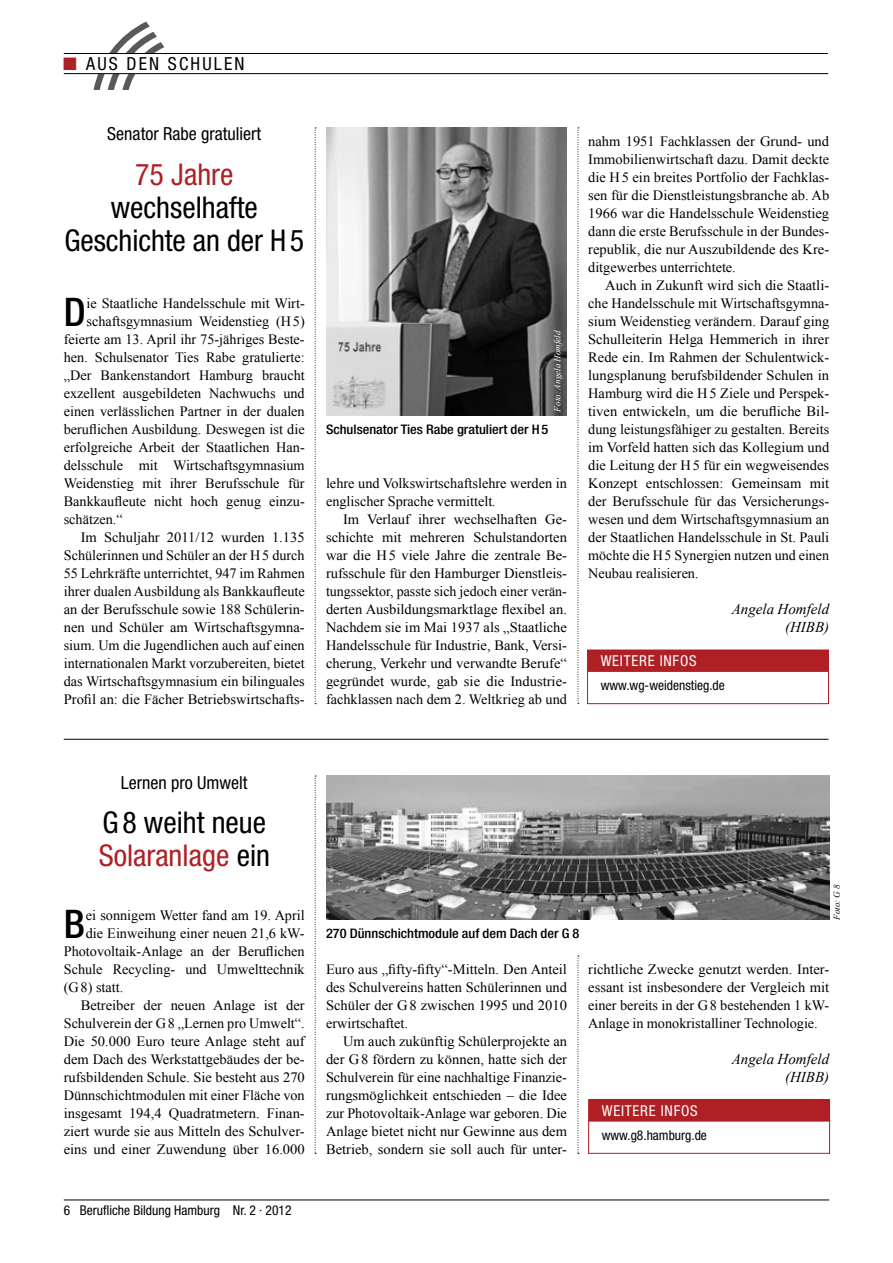
<style>
.page{position:relative;width:893px;height:1263px;background:#fff}
.page>*{position:absolute;margin:0;border:0;box-sizing:border-box;transform-origin:0 0}
.t1{font:500 condensed 39.45px "Helvetica Neue LT Std";color:#000}
.t2{font:condensed 30px/33px "Helvetica Neue LT Std";color:#000;text-align:center}
.t3{font:condensed 30px "Helvetica Neue LT Std";color:#af1f24}
.t4{font:condensed 18px "Helvetica Neue LT Std";color:#000}
.t5{font:condensed 18px "Helvetica Neue LT Std";letter-spacing:.12em;color:#000}
.t6{font:italic 15px/18px "Times New Roman";color:#000;text-align:right}
.t7{font:condensed 15px "Helvetica Neue LT Std";letter-spacing:.05em;color:#fff}
.t8{font:14.25px/18px "Times New Roman";color:#000;text-align:justify}
.t9{font:condensed 13.5px "Helvetica Neue LT Std";color:#000}
.t10{font:500 condensed 13.2px "Helvetica Neue LT Std";color:#000;scale:1.09 1}
.t11{font:italic 9px "Times New Roman";color:#fff}
.t12{font:italic 9px "Times New Roman";color:#000}
.s1{color:#af1f24}
</style>
<div class="page">
<svg style="left:94px;top:22px;width:70px;height:68px"></svg>
<div style="left:63px;top:54px;width:220px;height:20px;background:#fff"></div>
<hr style="left:64px;top:53px;width:764px;height:1px;background:#000">
<hr style="left:64px;top:73px;width:764px;height:1px;background:#000">
<svg style="left:315px;top:776px;width:1px;height:378px"></svg>
<svg style="left:578px;top:956px;width:1px;height:198px"></svg>
<svg style="left:315px;top:128px;width:1px;height:576px"></svg>
<svg style="left:578px;top:128px;width:1px;height:576px"></svg>
<hr style="left:64px;top:1199px;width:765px;height:1px;background:#000">
<img style="left:326px;top:128px;width:241px;height:288px">
<div style="left:587px;top:650px;width:241px;height:21px;background:#af1f24"></div>
<div style="left:587px;top:671px;width:242px;height:33px;border:1px solid #af1f24"></div>
<div style="left:589px;top:1100px;width:241px;height:21px;background:#af1f24"></div>
<div style="left:588px;top:1099px;width:242px;height:22px;border:1px solid #af1f24"></div>
<div style="left:588px;top:1121px;width:242px;height:33px;border:1px solid #af1f24"></div>
<img style="left:326px;top:776px;width:504px;height:144px">
<hr style="left:64px;top:739px;width:764px;height:1px;background:#000">
<p class="t4" style="left:63px;top:53px;width:35px"><span class="s1">■</span> Aus</p>
<p class="t5" style="left:127px;top:53px;width:117px">den Schulen</p>
<p class="t4" style="left:107px;top:124px;width:155px">Senator Rabe gratuliert</p>
<h2 class="t3" style="left:135px;top:157px;width:100px">75 Jahre</h2>
<h2 class="t2" style="left:65px;top:191px;width:241px">wechselhafte<br>Geschichte an der H5</h2>
<h1 class="t1" style="left:64px;top:288px;width:23px">D</h1>
<p class="t8" style="left:87px;top:294px;width:220px">ie Staatliche Handelsschule mit Wirt-</p>
<p class="t8" style="left:87px;top:312px;width:220px">schaftsgymnasium Weidenstieg (H5)</p>
<p class="t8" style="left:64px;top:330px;width:242px">feierte am 13. April ihr 75-jähriges Beste-</p>
<p class="t8" style="left:64px;top:348px;width:242px">hen. Schulsenator Ties Rabe gratulierte:</p>
<p class="t8" style="left:64px;top:366px;width:242px">„Der Bankenstandort Hamburg braucht</p>
<p class="t8" style="left:64px;top:384px;width:242px">exzellent ausgebildeten Nachwuchs und</p>
<p class="t8" style="left:64px;top:402px;width:242px">einen verlässlichen Partner in der dualen</p>
<p class="t8" style="left:64px;top:420px;width:242px">beruflichen Ausbildung. Deswegen ist die</p>
<p class="t8" style="left:64px;top:438px;width:242px">erfolgreiche Arbeit der Staatlichen Han-</p>
<p class="t8" style="left:64px;top:456px;width:242px">delsschule mit Wirtschaftsgymnasium</p>
<p class="t8" style="left:64px;top:474px;width:242px">Weidenstieg mit ihrer Berufsschule für</p>
<p class="t8" style="left:64px;top:492px;width:242px">Bankkaufleute nicht hoch genug einzu-</p>
<p class="t8" style="left:64px;top:510px;width:60px">schätzen.“</p>
<p class="t8" style="left:81px;top:528px;width:225px">Im Schuljahr 2011/12 wurden 1.135</p>
<p class="t8" style="left:64px;top:546px;width:242px">Schülerinnen und Schüler an der H5 durch</p>
<p class="t8" style="left:64px;top:564px;width:242px">55 Lehrkräfte unterrichtet, 947 im Rahmen</p>
<p class="t8" style="left:64px;top:582px;width:242px">ihrer dualen Ausbildung als Bankkauf-l eute</p>
<p class="t8" style="left:64px;top:600px;width:242px">an der Berufsschule sowie 188 Schülerin-</p>
<p class="t8" style="left:64px;top:618px;width:241px">nen und Schüler am Wirtschaftsgymna-</p>
<p class="t8" style="left:64px;top:636px;width:242px">sium. Um die Jugendlichen auch auf einen</p>
<p class="t8" style="left:64px;top:654px;width:242px">internationalen Markt vorzubereiten, bietet</p>
<p class="t8" style="left:64px;top:672px;width:242px">das Wirtschaftsgymnasium ein bilinguales</p>
<p class="t8" style="left:64px;top:690px;width:242px">Profil an: die Fächer Betriebswirtschafts-</p>
<p class="t11" style="left:551px;top:411px;width:83px;rotate:-90deg">Foto: Angela Homfeld</p>
<p class="t10" style="left:326px;top:421px;width:205px">Schulsenator Ties Rabe gratuliert der H5</p>
<p class="t8" style="left:326px;top:474px;width:242px">lehre und Volkswirtschaftslehre werden in englischer Sprache vermittelt.</p>
<p class="t8" style="left:326px;top:510px;width:242px;text-indent:17px">Im Verlauf ihrer wechselhaften Ge&shy;schichte mit mehreren Schulstandorten war die H5 viele Jahre die zentrale Be&shy;rufsschule für den Hamburger Dienstleis&shy;tungssektor, passte sich jedoch einer verän&shy;derten Ausbildungsmarktlage flexibel an.<br>Nachdem sie im Mai 1937 als „Staatliche Handelsschule für Industrie, Bank, Versi&shy;cherung, Verkehr und verwandte Berufe“ gegründet wurde, gab sie die Industrie&shy;fachklassen nach dem 2. Weltkrieg ab und</p>
<p class="t8" style="left:588px;top:132px;width:243px">nahm 1951 Fachklassen der Grund- und Immobilienwirtschaft dazu. Damit deckte die H5 ein breites Portfolio der Fachklas&shy;sen für die Dienstleistungsbranche ab. Ab 1966 war die Handelsschule Weidenstieg dann die erste Berufsschule in der Bundes&shy;republik, die nur Auszubildende des Kre&shy;ditgewerbes unterrichtete.</p>
<p class="t8" style="left:588px;top:276px;width:243px;text-indent:17px">Auch in Zukunft wird sich die Staatli&shy;che Handelsschule mit Wirtschaftsgymna&shy;sium Weidenstieg verändern. Darauf ging Schulleiterin Helga Hemmerich in ihrer Rede ein. Im Rahmen der Schulentwick&shy;lungsplanung berufsbildender Schulen in Hamburg wird die H5 Ziele und Perspek&shy;tiven entwickeln, um die berufliche Bil&shy;dung leistungsfähiger zu gestalten. Bereits im Vorfeld hatten sich das Kollegium und die Leitung der H5 für ein wegweisendes Konzept entschlossen: Gemeinsam mit der Berufsschule für das Versicherungs&shy;wesen und dem Wirtschaftsgymnasium an der Staatlichen Handelsschule in St. Pauli möchte die H5 Synergien nutzen und einen Neubau realisieren.</p>
<p class="t6" style="left:732px;top:599px;width:99px">Angela Homfeld (HIBB)</p>
<p class="t7" style="left:601px;top:652px;width:96px">Weitere Infos</p>
<p class="t9" style="left:601px;top:678px;width:126px">www.wg-weidenstieg.de</p>
<p class="t4" style="left:121px;top:772px;width:128px">Lernen pro Umwelt</p>
<h2 class="t2" style="left:99px;top:806px;width:173px;text-align:left">G 8 weiht neue<br><span class="s1">Solaranlage</span> ein</h2>
<h1 class="t1" style="left:64px;top:900px;width:23px">B</h1>
<p class="t8" style="left:86px;top:906px;width:220px">ei sonnigem Wetter fand am 19. April</p>
<p class="t8" style="left:86px;top:924px;width:220px">die Einweihung einer neuen 21,6 kW-</p>
<p class="t8" style="left:64px;top:942px;width:242px">Photovoltaik-Anlage an der Beruflichen</p>
<p class="t8" style="left:64px;top:960px;width:242px">Schule Recycling- und Umwelttechnik</p>
<p class="t8" style="left:64px;top:978px;width:61px">(G8) statt.</p>
<p class="t8" style="left:81px;top:996px;width:225px">Betreiber der neuen Anlage ist der</p>
<p class="t8" style="left:64px;top:1014px;width:242px">Schulverein der G8 „Lernen pro Umwelt“.</p>
<p class="t8" style="left:64px;top:1032px;width:242px">Die 50.000 Euro teure Anlage steht auf</p>
<p class="t8" style="left:64px;top:1050px;width:242px">dem Dach des Werkstattgebäudes der be-</p>
<p class="t8" style="left:64px;top:1068px;width:242px">rufsbildenden Schule. Sie besteht aus 270</p>
<p class="t8" style="left:64px;top:1086px;width:242px">Dünnschichtmodulen mit einer Fläche von</p>
<p class="t8" style="left:64px;top:1104px;width:242px">insgesamt 194,4 Quadratmetern. Finan-</p>
<p class="t8" style="left:64px;top:1122px;width:242px">ziert wurde sie aus Mitteln des Schulver-</p>
<p class="t8" style="left:64px;top:1140px;width:242px">eins und einer Zuwendung über 16.000</p>
<p class="t9" style="left:64px;top:1202px;width:229px">6 Berufliche Bildung Hamburg Nr. 2 · 2012</p>
<p class="t10" style="left:326px;top:925px;width:234px">270 Dünnschichtmodule auf dem Dach der G 8</p>
<p class="t12" style="left:831px;top:920px;width:37px;rotate:-90deg">Foto: G 8</p>
<p class="t8" style="left:326px;top:960px;width:242px">Euro aus „fifty-fifty“-Mitteln. Den Anteil des Schulvereins hatten Schülerinnen und Schüler der G8 zwischen 1995 und 2010 erwirtschaftet.</p>
<p class="t8" style="left:326px;top:1032px;width:243px;text-indent:17px">Um auch zukünftig Schülerprojekte an der G8 fördern zu können, hatte sich der Schulverein für eine nachhaltige Finanzie&shy;rungsmöglichkeit entschieden – die Idee zur Photovoltaik-Anlage war geboren. Die Anlage bietet nicht nur Gewinne aus dem Betrieb, sondern sie soll auch für unter-</p>
<p class="t8" style="left:588px;top:960px;width:242px">richtliche Zwecke genutzt werden. Inter&shy;essant ist insbesondere der Vergleich mit einer bereits in der G8 bestehenden 1 kW-Anlage in monokristalliner Technologie.</p>
<p class="t6" style="left:732px;top:1049px;width:99px">Angela Homfeld (HIBB)</p>
<p class="t7" style="left:602px;top:1102px;width:96px">Weitere Infos</p>
<p class="t9" style="left:602px;top:1127px;width:107px">www.g8.hamburg.de</p>
</div>
